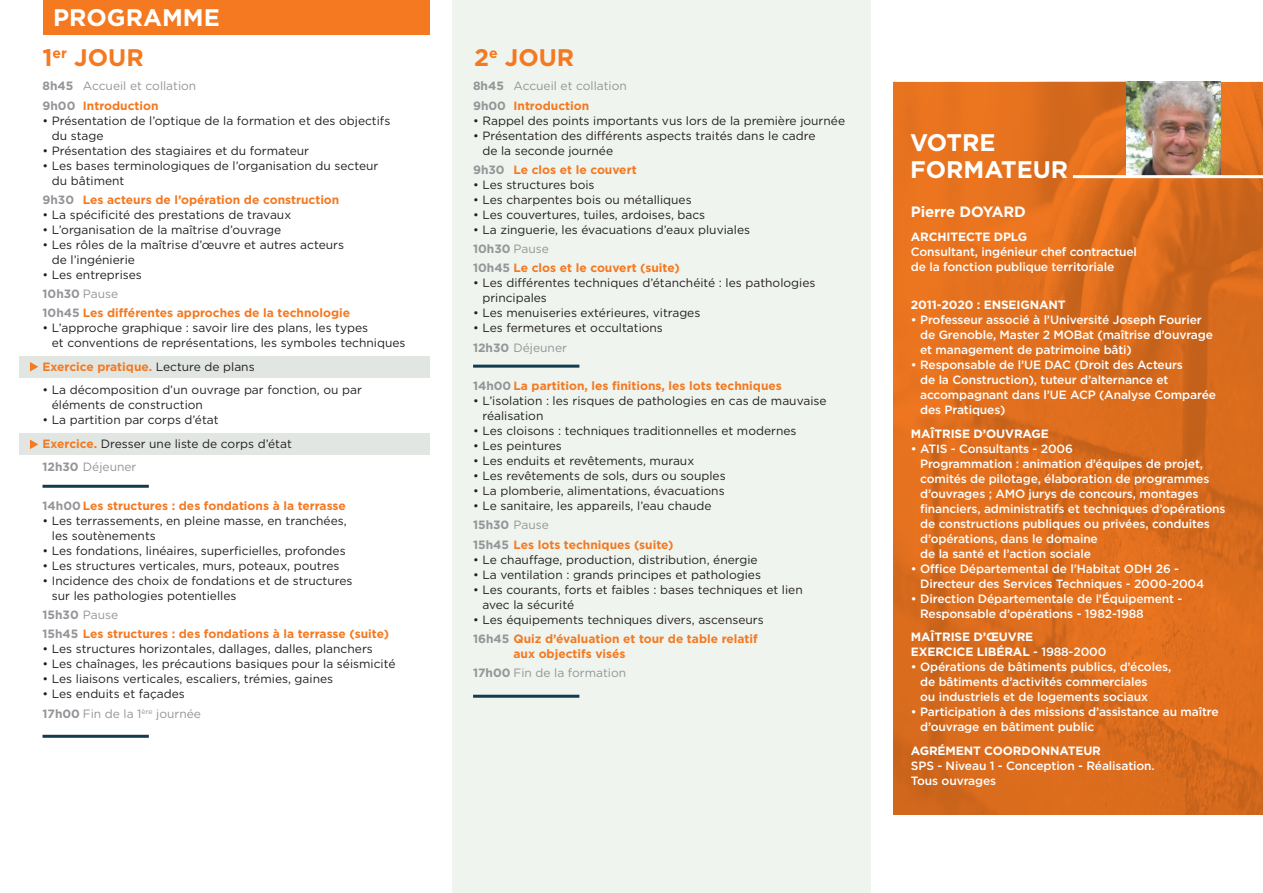
<style>
.page{position:relative;width:1263px;height:893px;background:#fff}
.page>*{position:absolute;margin:0;border:0;box-sizing:border-box;transform-origin:0 0}
.t1{font:700 24px/27px "Gotham";color:#fff}
.t2{font:700 24px "Gotham";color:#f47921}
.t3{font:700 15px "Gotham";letter-spacing:-.01em;color:#fff}
.t4{font:12px/15px "Gotham";color:#231f20}
.t5{font:500 12px/15px "Gotham";letter-spacing:-.01em;color:#fff}
.t6{font:700 12px/15px "Gotham";color:#f47921}
.t7{font:12px "Gotham";color:#939598}
.t8{font:700 12px/15px "Gotham";letter-spacing:-.01em;color:#fff}
.t9{font:700 12px "Gotham";color:#939598}
.s1{font-weight:700}
.s2{color:#939598}
.s3{font-weight:400}
.s4{font-weight:400;color:#231f20}
.s5{font-weight:700;color:#f47921}
.s6{font-weight:500}
</style>
<div class="page">
<div style="left:19px;top:356px;width:410px;height:21px;background:#e1e6e2"></div>
<div style="left:19px;top:434px;width:410px;height:21px;background:#e1e6e2"></div>
<svg style="left:30px;top:362px;width:8px;height:9px"></svg>
<svg style="left:30px;top:440px;width:8px;height:9px"></svg>
<div style="left:452px;top:0;width:419px;height:893px;background:#eff4ee"></div>
<div style="left:43px;top:0;width:386px;height:34px;background:#f47921"></div>
<hr style="left:473px;top:695px;width:106px;height:3px;background:#133b50">
<hr style="left:473px;top:365px;width:106px;height:3px;background:#133b50">
<hr style="left:43px;top:735px;width:106px;height:3px;background:#133b50">
<hr style="left:43px;top:485px;width:106px;height:3px;background:#133b50">
<svg style="left:893px;top:82px;width:370px;height:732px;background:#dc6d1d"></svg>
<img style="left:1127px;top:82px;width:93px;height:93px">
<hr style="left:1073px;top:175px;width:190px;height:3px;background:#fff">
<p class="t1" style="left:53px;top:3px;width:168px">PROGRAMME</p>
<p class="t2" style="left:43px;top:42px;width:103px">1<sup>er</sup> JOUR</p>
<p class="t7" style="left:43px;top:78px;width:155px"><span class="s1">8h45</span> Accueil et collation</p>
<p class="t6" style="left:43px;top:98px;width:118px"><span class="s2">9h00</span> Introduction</p>
<p class="t4" style="left:52px;top:113px;width:340px;text-indent:-9px">• Présentation de l’optique de la formation et des objectifs du stage</p>
<p class="t4" style="left:43px;top:143px;width:268px">• Présentation des stagiaires et du formateur</p>
<p class="t4" style="left:52px;top:158px;width:328px;text-indent:-9px">• Les bases terminologiques de l’organisation du secteur du bâtiment</p>
<p class="t6" style="left:43px;top:192px;width:298px"><span class="s2">9h30</span> Les acteurs de l’opération de construction</p>
<p class="t4" style="left:43px;top:207px;width:250px">• La spécificité des prestations de travaux</p>
<p class="t4" style="left:43px;top:222px;width:240px">• L’organisation de la maîtrise d’ouvrage</p>
<p class="t4" style="left:52px;top:237px;width:294px;text-indent:-9px">• Les rôles de la maîtrise d’œuvre et autres acteurs de l’ingénierie</p>
<p class="t4" style="left:43px;top:267px;width:101px">• Les entreprises</p>
<p class="t9" style="left:43px;top:286px;width:77px">10h30 <span class="s3">Pause</span></p>
<p class="t6" style="left:43px;top:306px;width:309px"><span class="s2">10h45</span> Les différentes approches de la technologie</p>
<p class="t4" style="left:52px;top:320px;width:355px;text-indent:-9px">• L’approche graphique : savoir lire des plans, les types<br>et conventions de représentations, les symboles techniques</p>
<p class="t6" style="left:43px;top:359px;width:214px">Exercice pratique. <span class="s4">Lecture de plans</span></p>
<p class="t4" style="left:52px;top:382px;width:312px;text-indent:-9px">• La décomposition d’un ouvrage par fonction, ou par éléments de construction</p>
<p class="t4" style="left:43px;top:412px;width:178px">• La partition par corps d’état</p>
<p class="t4" style="left:43px;top:436px;width:251px"><span class="s5">Exercice.</span> Dresser une liste de corps d’état</p>
<p class="t7" style="left:43px;top:459px;width:95px"><span class="s1">12h30</span> Déjeuner</p>
<p class="t6" style="left:43px;top:498px;width:305px"><span class="s2">14h00</span> Les structures : des fondations à la terrasse</p>
<p class="t4" style="left:52px;top:513px;width:296px;text-indent:-9px">• Les terrassements, en pleine masse, en tranchées, les soutènements</p>
<p class="t4" style="left:43px;top:543px;width:305px">• Les fondations, linéaires, superficielles, profondes</p>
<p class="t4" style="left:43px;top:558px;width:298px">• Les structures verticales, murs, poteaux, poutres</p>
<p class="t4" style="left:52px;top:573px;width:302px;text-indent:-9px">• Incidence des choix de fondations et de structures sur les pathologies potentielles</p>
<p class="t9" style="left:43px;top:607px;width:77px">15h30 <span class="s3">Pause</span></p>
<p class="t6" style="left:43px;top:627px;width:348px"><span class="s2">15h45</span> Les structures : des fondations à la terrasse (suite)</p>
<p class="t4" style="left:43px;top:641px;width:332px">• Les structures horizontales, dallages, dalles, planchers</p>
<p class="t4" style="left:43px;top:656px;width:354px">• Les chaînages, les précautions basiques pour la séismicité</p>
<p class="t4" style="left:43px;top:671px;width:292px">• Les liaisons verticales, escaliers, trémies, gaines</p>
<p class="t4" style="left:43px;top:686px;width:144px">• Les enduits et façades</p>
<p class="t7" style="left:43px;top:706px;width:160px"><span class="s1">17h00</span> Fin de la 1<sup>ère</sup> journée</p>
<p class="t2" style="left:474px;top:42px;width:102px">2<sup>e</sup> JOUR</p>
<p class="t7" style="left:473px;top:78px;width:155px"><span class="s1">8h45</span> Accueil et collation</p>
<p class="t6" style="left:473px;top:98px;width:118px"><span class="s2">9h00</span> Introduction</p>
<p class="t4" style="left:473px;top:113px;width:373px">• Rappel des points importants vus lors de la première journée</p>
<p class="t4" style="left:482px;top:128px;width:335px;text-indent:-9px">• Présentation des différents aspects traités dans le cadre de la seconde journée</p>
<p class="t6" style="left:473px;top:162px;width:165px"><span class="s2">9h30</span> Le clos et le couvert</p>
<p class="t4" style="left:473px;top:177px;width:123px">• Les structures bois</p>
<p class="t4" style="left:473px;top:192px;width:220px">• Les charpentes bois ou métalliques</p>
<p class="t4" style="left:473px;top:207px;width:234px">• Les couvertures, tuiles, ardoises, bacs</p>
<p class="t4" style="left:473px;top:222px;width:278px">• La zinguerie, les évacuations d’eaux pluviales</p>
<p class="t9" style="left:473px;top:241px;width:77px">10h30 <span class="s3">Pause</span></p>
<p class="t6" style="left:473px;top:261px;width:208px"><span class="s2">10h45</span> Le clos et le couvert (suite)</p>
<p class="t4" style="left:482px;top:275px;width:334px;text-indent:-9px">• Les différentes techniques d’étanchéité : les pathologies principales</p>
<p class="t4" style="left:473px;top:305px;width:229px">• Les menuiseries extérieures, vitrages</p>
<p class="t4" style="left:473px;top:320px;width:191px">• Les fermetures et occultations</p>
<p class="t7" style="left:473px;top:340px;width:95px"><span class="s1">12h30</span> Déjeuner</p>
<p class="t6" style="left:473px;top:378px;width:310px"><span class="s2">14h00</span> La partition, les finitions, les lots techniques</p>
<p class="t4" style="left:482px;top:393px;width:346px;text-indent:-9px">• L’isolation : les risques de pathologies en cas de mauvaise réalisation</p>
<p class="t4" style="left:473px;top:423px;width:325px">• Les cloisons : techniques traditionnelles et modernes</p>
<p class="t4" style="left:473px;top:438px;width:90px">• Les peintures</p>
<p class="t4" style="left:473px;top:453px;width:223px">• Les enduits et revêtements, muraux</p>
<p class="t4" style="left:473px;top:468px;width:254px">• Les revêtements de sols, durs ou souples</p>
<p class="t4" style="left:473px;top:483px;width:253px">• La plomberie, alimentations, évacuations</p>
<p class="t4" style="left:473px;top:498px;width:240px">• Le sanitaire, les appareils, l’eau chaude</p>
<p class="t9" style="left:473px;top:517px;width:77px">15h30 <span class="s3">Pause</span></p>
<p class="t6" style="left:473px;top:537px;width:202px"><span class="s2">15h45</span> Les lots techniques (suite)</p>
<p class="t4" style="left:473px;top:552px;width:286px">• Le chauffage, production, distribution, énergie</p>
<p class="t4" style="left:473px;top:567px;width:289px">• La ventilation : grands principes et pathologies</p>
<p class="t4" style="left:482px;top:582px;width:322px;text-indent:-9px">• Les courants, forts et faibles : bases techniques et lien avec la sécurité</p>
<p class="t4" style="left:473px;top:612px;width:292px">• Les équipements techniques divers, ascenseurs</p>
<p class="t6" style="left:513px;top:631px;width:246px;text-indent:-40px"><span class="s2">16h45</span> Quiz d’évaluation et tour de table relatif aux objectifs visés</p>
<p class="t7" style="left:473px;top:665px;width:155px"><span class="s1">17h00</span> Fin de la formation</p>
<p class="t1" style="left:910px;top:129px;width:160px">VOTRE<br>FORMATEUR</p>
<p class="t3" style="left:911px;top:202px;width:117px">Pierre DOYARD</p>
<p class="t8" style="left:911px;top:229px;width:118px">ARCHITECTE DPLG</p>
<p class="t5" style="left:911px;top:244px;width:228px">Consultant, ingénieur chef contractuel de la fonction publique territoriale</p>
<p class="t8" style="left:911px;top:297px;width:156px">2011-2020 : ENSEIGNANT</p>
<p class="t5" style="left:920px;top:312px;width:294px;text-indent:-9px">• Professeur associé à l’Université Joseph Fourier de Grenoble, Master 2 MOBat (maîtrise d’ouvrage et management de patrimoine bâti)</p>
<p class="t5" style="left:920px;top:357px;width:297px;text-indent:-9px">• Responsable de l’UE DAC (Droit des Acteurs<br>de la Construction), tuteur d’alternance et accompagnant dans l’UE ACP (Analyse Comparée des Pratiques)</p>
<p class="t8" style="left:911px;top:426px;width:139px">MAÎTRISE D’OUVRAGE</p>
<p class="t5" style="left:920px;top:441px;width:307px;text-indent:-9px">• ATIS - Consultants - 2006<br>Programmation : animation d’équipes de projet, comités de pilotage, élaboration de programmes d’ouvrages ; AMO jurys de concours, montages financiers, administratifs et techniques d’opérations de constructions publiques ou privées, conduites d’opérations, dans le domaine<br>de la santé et l’action sociale</p>
<p class="t5" style="left:920px;top:561px;width:286px;text-indent:-9px">• Office Départemental de l’Habitat ODH 26 -<br>Directeur des Services Techniques - 2000-2004</p>
<p class="t5" style="left:920px;top:591px;width:264px;text-indent:-9px">• Direction Départementale de l’Équipement -<br>Responsable d’opérations - 1982-1988</p>
<p class="t8" style="left:911px;top:629px;width:197px">MAÎTRISE D’ŒUVRE<br>EXERCICE LIBÉRAL <span class="s6">- 1988-2000</span></p>
<p class="t5" style="left:920px;top:659px;width:253px;text-indent:-9px">• Opérations de bâtiments publics, d’écoles, de bâtiments d’activités commerciales<br>ou industriels et de logements sociaux</p>
<p class="t5" style="left:920px;top:704px;width:300px;text-indent:-9px">• Participation à des missions d’assistance au maître d’ouvrage en bâtiment public</p>
<p class="t8" style="left:911px;top:743px;width:192px">AGRÉMENT COORDONNATEUR</p>
<p class="t5" style="left:911px;top:758px;width:245px">SPS - Niveau 1 - Conception - Réalisation.<br>Tous ouvrages</p>
</div>
